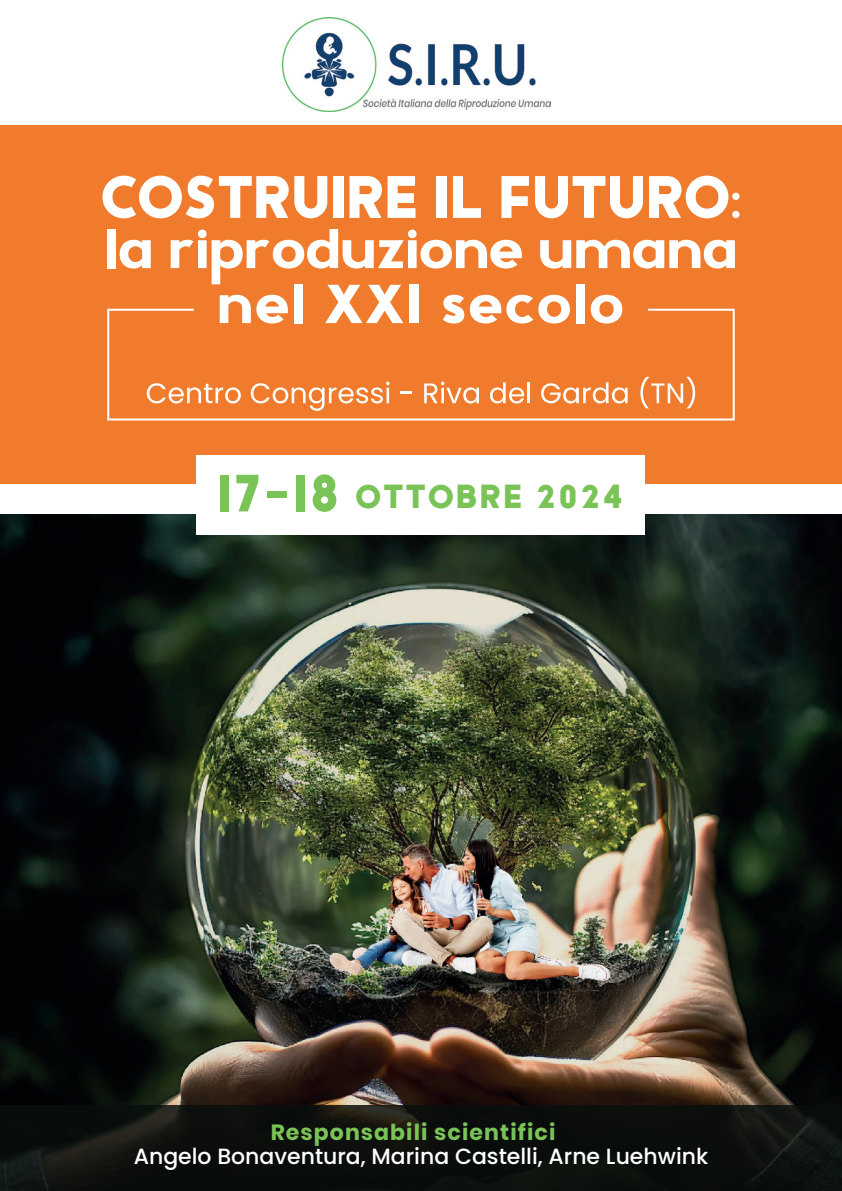
<style>
.page{position:relative;width:842px;height:1191px;background:#fff}
.page>*{position:absolute;margin:0;border:0;box-sizing:border-box;transform-origin:0 0}
.t1{font:34px "Adca";letter-spacing:.07em;color:#7ac356}
.t2{font:500 22px "Poppins";color:#fff}
.t3{font:700 22px "Poppins";letter-spacing:.05em;color:#7ac356}
</style>
<div class="page">
<div style="left:0;top:125px;width:842px;height:358px;background:#f07b2d"></div>
<img style="left:0;top:514px;width:842px;height:591px">
<img style="left:282px;top:17px;width:269px;height:95px">
<svg style="left:102px;top:176px;width:225px;height:42px"></svg>
<div style="left:333px;top:176px;width:10px;height:42px;background:#fff"></div>
<svg style="left:349px;top:176px;width:33px;height:42px"></svg>
<svg style="left:388px;top:176px;width:27px;height:42px"></svg>
<div style="left:437px;top:176px;width:10px;height:42px;background:#fff"></div>
<svg style="left:453px;top:176px;width:28px;height:42px"></svg>
<svg style="left:501px;top:176px;width:28px;height:42px"></svg>
<svg style="left:535px;top:176px;width:108px;height:42px"></svg>
<svg style="left:649px;top:176px;width:90px;height:42px"></svg>
<div style="left:107px;top:229px;width:9px;height:39px;background:#fff"></div>
<svg style="left:120px;top:240px;width:31px;height:28px"></svg>
<svg style="left:171px;top:229px;width:564px;height:79px"></svg>
<svg style="left:107px;top:308px;width:628px;height:113px"></svg>
<svg style="left:147px;top:383px;width:94px;height:20px"></svg>
<svg style="left:251px;top:382px;width:139px;height:29px"></svg>
<svg style="left:400px;top:392px;width:12px;height:2px"></svg>
<svg style="left:424px;top:382px;width:55px;height:21px"></svg>
<svg style="left:490px;top:382px;width:34px;height:21px"></svg>
<hr style="left:527px;top:382px;width:3px;height:21px;background:#fff">
<svg style="left:541px;top:382px;width:87px;height:21px"></svg>
<svg style="left:640px;top:377px;width:55px;height:31px"></svg>
<div style="left:197px;top:455px;width:448px;height:79px;background:#fff"></div>
<div style="left:220px;top:475px;width:9px;height:36px;background:#7ac356"></div>
<svg style="left:236px;top:475px;width:22px;height:36px"></svg>
<div style="left:267px;top:491px;width:20px;height:7px;background:#7ac356"></div>
<div style="left:296px;top:475px;width:9px;height:36px;background:#7ac356"></div>
<svg style="left:313px;top:474px;width:23px;height:38px"></svg>
<div style="left:0;top:1105px;width:842px;height:86px;background:#090f0d"></div>
<h1 class="t1" style="left:355px;top:474px;width:269px">OTTOBRE 2024</h1>
<p class="t3" style="left:271px;top:1120px;width:286px">Responsabili scientifici</p>
<p class="t2" style="left:134px;top:1143px;width:576px">Angelo Bonaventura, Marina Castelli, Arne Luehwink</p>
</div>
